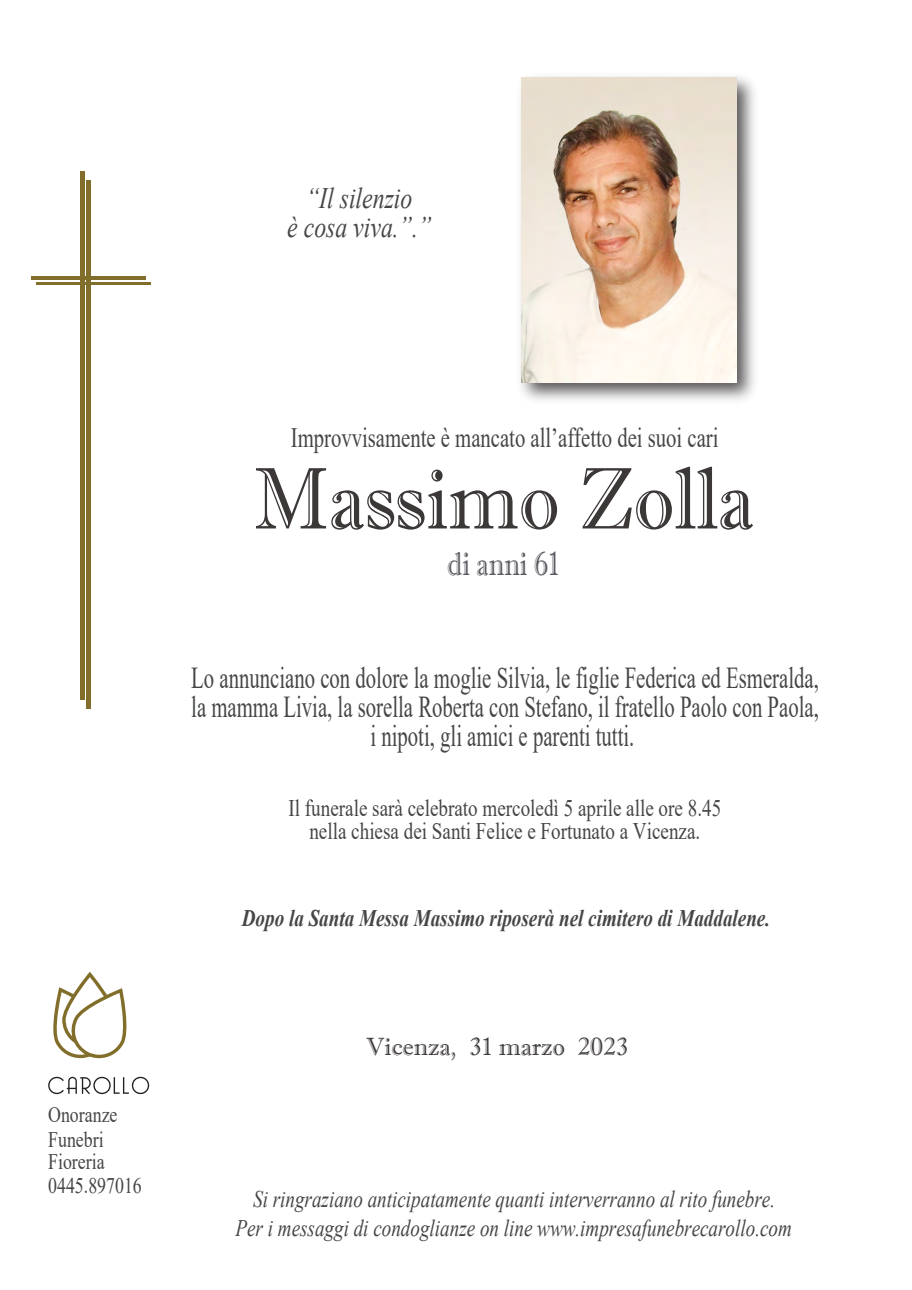
<style>
.page{position:relative;width:912px;height:1290px;background:#fff}
.page>*{position:absolute;margin:0;border:0;box-sizing:border-box;transform-origin:0 0}
.t1{font:87.5px "Imprint MT Shadow";color:#3d3838;scale:.92 1}
.t2{font:33.5px "Imprint MT Shadow";color:#5a5b61;scale:.81 1}
.t3{font:30.38px/29.2px "Times New Roman";color:#454646;text-align:center;scale:.68 1}
.t4{font:italic 29.62px/28.5px "Times New Roman";color:#454646;text-align:center;scale:.8 1}
.t5{font:28px "Times New Roman";color:#454646;scale:.74 1}
.t6{font:25px "Imprint MT Shadow";color:#3d3838}
.t7{font:italic 23.75px "Times New Roman";color:#454646;scale:.8 1}
.t8{font:23.75px/22.9px "Times New Roman";color:#454646;text-align:center;scale:.8 1}
.t9{font:italic 700 23.75px "Times New Roman";color:#454646;scale:.8 1}
.t10{font:22.25px/21.6px "Times New Roman";color:#454646;scale:.8 1}
</style>
<div class="page">
<hr style="left:86px;top:181px;width:4px;height:528px;background:#816e2a">
<hr style="left:36px;top:282px;width:114px;height:3px;background:#816e2a">
<div style="left:80px;top:171px;width:5px;height:529px;background:#816e2a"></div>
<hr style="left:31px;top:277px;width:115px;height:3px;background:#816e2a">
<svg style="left:53px;top:972px;width:74px;height:87px"></svg>
<svg style="left:48px;top:1077px;width:101px;height:17px"></svg>
<img style="left:520px;top:76px;width:235px;height:325px">
<img style="left:521px;top:78px;width:214px;height:305px">
<p class="t4" style="left:287px;top:184px;width:181px">“Il silenzio<br>è cosa viva.”.”</p>
<p class="t10" style="left:48px;top:1103px;width:88px">Onoranze</p>
<p class="t10" style="left:48px;top:1128px;width:72px">Funebri<br>Fioreria</p>
<p class="t10" style="left:48px;top:1174px;width:118px">0445.897016</p>
<p class="t5" style="left:291px;top:418px;width:579px">Improvvisamente è mancato all’affetto dei suoi cari</p>
<h1 class="t1" style="left:254px;top:447px;width:545px">Massimo Zolla</h1>
<p class="t2" style="left:447px;top:544px;width:140px">di anni 61</p>
<p class="t3" style="left:191px;top:662px;width:924px">Lo annunciano con dolore la moglie Silvia, le figlie Federica ed Esmeralda, la mamma Livia, la sorella Roberta con Stefano, il fratello Paolo con Paola, i nipoti, gli amici e parenti tutti.</p>
<p class="t8" style="left:288px;top:796px;width:542px">Il funerale sarà celebrato mercoledì 5 aprile alle ore 8.45 nella chiesa dei Santi Felice e Fortunato a Vicenza.</p>
<p class="t9" style="left:242px;top:901px;width:661px">Dopo la Santa Messa Massimo riposerà nel cimitero di Maddalene.</p>
<p class="t6" style="left:366px;top:1031px;width:264px">Vicenza, 31 marzo 2023</p>
<p class="t7" style="left:253px;top:1183px;width:653px">Si ringraziano anticipatamente quanti interverranno al rito funebre.</p>
<p class="t7" style="left:235px;top:1212px;width:696px">Per i messaggi di condoglianze on line www.impresafunebrecarollo.com</p>
</div>
